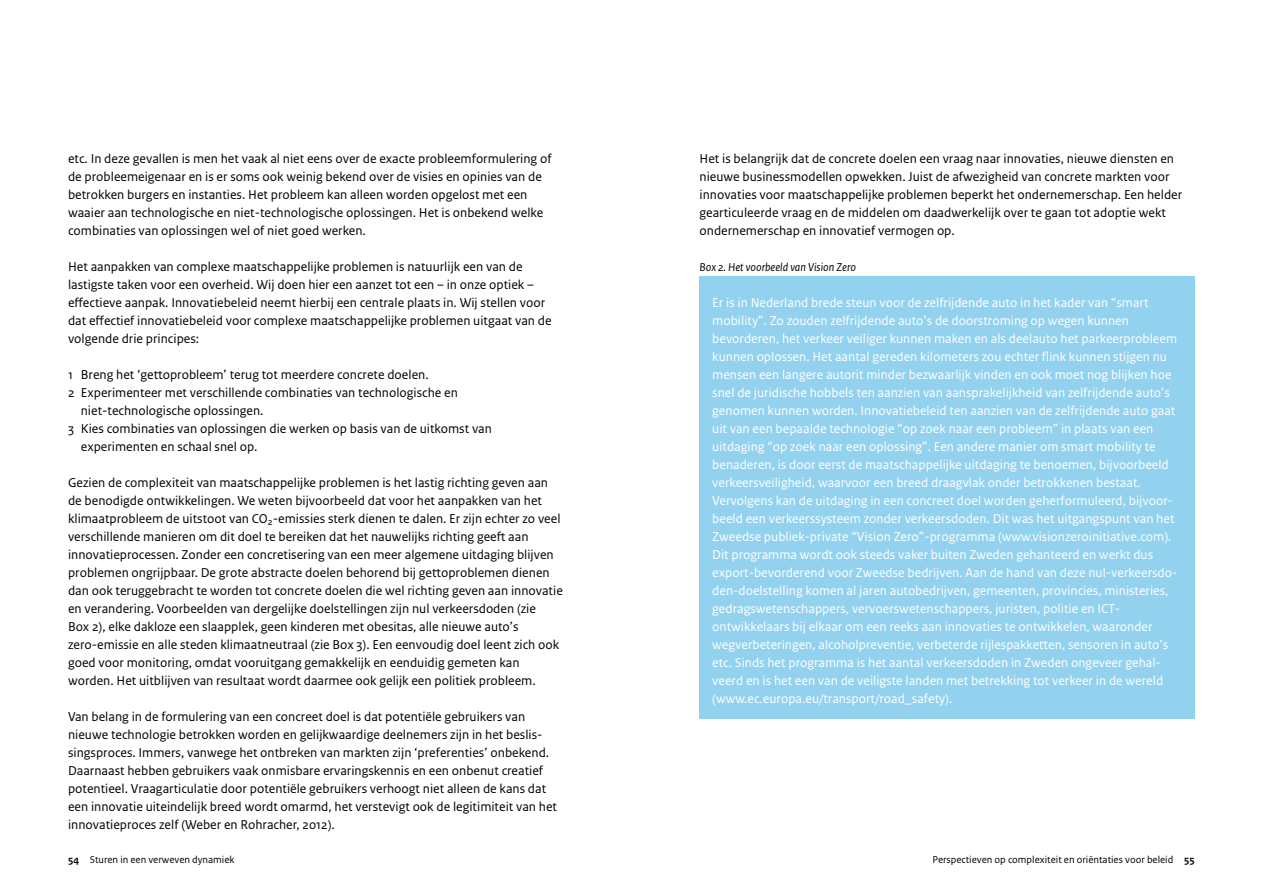
<style>
.page{position:relative;width:1263px;height:893px;background:#fff}
.page>*{position:absolute;margin:0;border:0;box-sizing:border-box;transform-origin:0 0}
.t1{font:13.5px/18px "Rijksoverheid Sans Text";color:#000}
.t2{font:13.5px/18px "Rijksoverheid Sans Text";color:#fff}
.t3{font:italic 12px "Rijksoverheid Sans Text";color:#000}
.t4{font:10.5px "Rijksoverheid Sans Text";color:#000}
.s1{font-weight:700}
</style>
<div class="page">
<div style="left:699px;top:276px;width:496px;height:443px;background:#93d2ef"></div>
<p class="t1" style="left:68px;top:149px;width:485px">etc. In deze gevallen is men het vaak al niet eens over de exacte probleemformulering of de probleemeigenaar en is er soms ook weinig bekend over de visies en opinies van de betrokken burgers en instanties. Het probleem kan alleen worden opgelost met een waaier aan technologische en niet-technologische oplossingen. Het is onbekend welke combinaties van oplossingen wel of niet goed werken.</p>
<p class="t1" style="left:68px;top:257px;width:485px">Het aanpakken van complexe maatschappelijke problemen is natuurlijk een van de lastigste taken voor een overheid. Wij doen hier een aanzet tot een – in onze optiek – effectieve aanpak. Innovatiebeleid neemt hierbij een centrale plaats in. Wij stellen voor dat effectief innovatiebeleid voor complexe maatschappelijke problemen uitgaat van de volgende drie principes:</p>
<p class="t1" style="left:68px;top:365px;width:362px">1 Breng het ‘gettoprobleem’ terug tot meerdere concrete doelen.</p>
<p class="t1" style="left:68px;top:383px;width:391px">2 Experimenteer met verschillende combinaties van technologische en</p>
<p class="t1" style="left:81px;top:401px;width:184px">niet-technologische oplossingen.</p>
<p class="t1" style="left:68px;top:419px;width:425px">3 Kies combinaties van oplossingen die werken op basis van de uitkomst van</p>
<p class="t1" style="left:81px;top:437px;width:178px">experimenten en schaal snel op.</p>
<p class="t1" style="left:68px;top:473px;width:496px">Gezien de complexiteit van maatschappelijke problemen is het lastig richting geven aan de benodigde ontwikkelingen. We weten bijvoorbeeld dat voor het aanpakken van het klimaatprobleem de uitstoot van CO<sub>2</sub>-emissies sterk dienen te dalen. Er zijn echter zo veel verschillende manieren om dit doel te bereiken dat het nauwelijks richting geeft aan innovatieprocessen. Zonder een concretisering van een meer algemene uitdaging blijven problemen ongrijpbaar. De grote abstracte doelen behorend bij gettoproblemen dienen dan ook teruggebracht te worden tot concrete doelen die wel richting geven aan innovatie en verandering. Voorbeelden van dergelijke doelstellingen zijn nul verkeersdoden (zie<br>Box 2), elke dakloze een slaapplek, geen kinderen met obesitas, alle nieuwe auto’s zero-emissie en alle steden klimaatneutraal (zie Box 3). Een eenvoudig doel leent zich ook goed voor monitoring, omdat vooruitgang gemakkelijk en eenduidig gemeten kan worden. Het uitblijven van resultaat wordt daarmee ook gelijk een politiek probleem.</p>
<p class="t1" style="left:68px;top:707px;width:490px">Van belang in de formulering van een concreet doel is dat potentiële gebruikers van nieuwe technologie betrokken worden en gelijkwaardige deelnemers zijn in het beslis&shy;singsproces. Immers, vanwege het ontbreken van markten zijn ‘preferenties’ onbekend.<br>Daarnaast hebben gebruikers vaak onmisbare ervaringskennis en een onbenut creatief potentieel. Vraagarticulatie door potentiële gebruikers verhoogt niet alleen de kans dat een innovatie uiteindelijk breed wordt omarmd, het verstevigt ook de legitimiteit van het innovatieproces zelf (Weber en Rohracher, 2012).</p>
<p class="t1" style="left:699px;top:149px;width:484px">Het is belangrijk dat de concrete doelen een vraag naar innovaties, nieuwe diensten en nieuwe businessmodellen opwekken. Juist de afwezigheid van concrete markten voor innovaties voor maatschappelijke problemen beperkt het ondernemerschap. Een helder gearticuleerde vraag en de middelen om daadwerkelijk over te gaan tot adoptie wekt ondernemerschap en innovatief vermogen op.</p>
<p class="t3" style="left:699px;top:260px;width:158px">Box 2. Het voorbeeld van Vision Zero</p>
<p class="t2" style="left:712px;top:293px;width:467px">Er is in Nederland brede steun voor de zelfrijdende auto in het kader van “smart mobility”. Zo zouden zelfrijdende auto’s de doorstroming op wegen kunnen bevorderen, het verkeer veiliger kunnen maken en als deelauto het parkeerprobleem kunnen oplossen. Het aantal gereden kilometers zou echter flink kunnen stijgen nu mensen een langere autorit minder bezwaarlijk vinden en ook moet nog blijken hoe snel de juridische hobbels ten aanzien van aansprakelijkheid van zelfrijdende auto’s genomen kunnen worden. Innovatiebeleid ten aanzien van de zelfrijdende auto gaat uit van een bepaalde technologie “op zoek naar een probleem” in plaats van een uitdaging “op zoek naar een oplossing”. Een andere manier om smart mobility te benaderen, is door eerst de maatschappelijke uitdaging te benoemen, bijvoorbeeld verkeersveiligheid, waarvoor een breed draagvlak onder betrokkenen bestaat.<br>Vervolgens kan de uitdaging in een concreet doel worden geherformuleerd, bijvoor&shy;beeld een verkeerssysteem zonder verkeersdoden. Dit was het uitgangspunt van het Zweedse publiek-private “Vision Zero”-programma (www.visionzeroinitiative.com).<br>Dit programma wordt ook steeds vaker buiten Zweden gehanteerd en werkt dus export-bevorderend voor Zweedse bedrijven. Aan de hand van deze nul-verkeersdo&shy;den-doelstelling komen al jaren autobedrijven, gemeenten, provincies, ministeries, gedragswetenschappers, vervoerswetenschappers, juristen, politie en ICT&shy;ontwikkelaars bij elkaar om een reeks aan innovaties te ontwikkelen, waaronder wegverbeteringen, alcoholpreventie, verbeterde rijlespakketten, sensoren in auto’s etc. Sinds het programma is het aantal verkeersdoden in Zweden ongeveer gehal&shy;veerd en is het een van de veiligste landen met betrekking tot verkeer in de wereld (www.ec.europa.eu/transport/road_safety).</p>
<p class="t4" style="left:68px;top:854px;width:168px"><span class="s1">54</span> Sturen in een verweven dynamiek</p>
<p class="t4" style="left:932px;top:854px;width:264px">Perspectieven op complexiteit en oriëntaties voor beleid <span class="s1">55</span></p>
</div>
